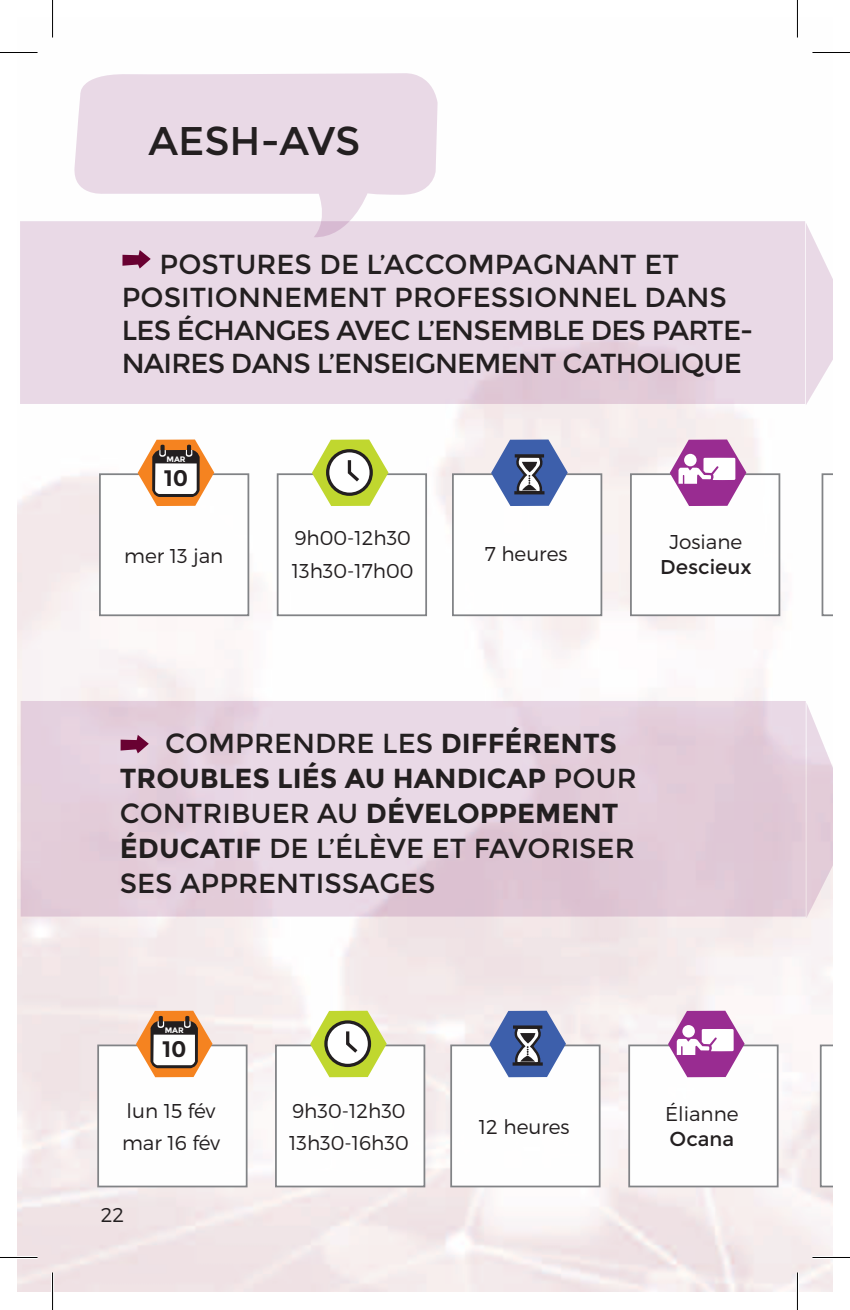
<style>
.page{position:relative;width:850px;height:1310px;background:#fff}
.page>*{position:absolute;margin:0;border:0;box-sizing:border-box;transform-origin:0 0}
.t1{font:40px "Montserrat";color:#231f20}
.t2{font:27.5px/33px "Montserrat";letter-spacing:-.03em;color:#231f20}
.t3{font:27.5px/35px "Montserrat";color:#231f20}
.t4{font:700 22.5px "Montserrat";color:#231f20}
.t5{font:300 20px/32px "Montserrat";color:#231f20}
.t6{font:20px "Montserrat";color:#231f20}
.t7{font:700 8px "Montserrat";color:#fff}
.s1{font-weight:700}
</style>
<div class="page">
<img style="left:17px;top:52px;width:815px;height:1239px">
<div style="left:99px;top:473px;width:150px;height:143px;background:#fff;border:2px solid #808285"></div>
<svg style="left:821px;top:473px;width:11px;height:143px"></svg>
<div style="left:629px;top:473px;width:150px;height:143px;background:#fff;border:2px solid #808285"></div>
<div style="left:452px;top:473px;width:150px;height:143px;background:#fff;border:2px solid #808285"></div>
<div style="left:276px;top:473px;width:151px;height:143px;background:#fff;border:2px solid #808285"></div>
<svg style="left:137px;top:439px;width:77px;height:67px"></svg>
<svg style="left:491px;top:439px;width:76px;height:67px"></svg>
<svg style="left:669px;top:439px;width:77px;height:67px"></svg>
<svg style="left:312px;top:439px;width:76px;height:67px"></svg>
<svg style="left:20px;top:221px;width:812px;height:184px;background:#e8d8e5"></svg>
<svg style="left:73px;top:72px;width:364px;height:167px;fill:#e9d9e6"></svg>
<svg style="left:122px;top:250px;width:29px;height:19px"></svg>
<svg style="left:21px;top:701px;width:811px;height:217px;background:#e4cfdd"></svg>
<svg style="left:120px;top:735px;width:29px;height:18px"></svg>
<div style="left:97px;top:1044px;width:150px;height:143px;background:#fff;border:2px solid #808285"></div>
<svg style="left:819px;top:1044px;width:13px;height:143px"></svg>
<div style="left:628px;top:1044px;width:150px;height:143px;background:#fff;border:2px solid #808285"></div>
<div style="left:450px;top:1044px;width:150px;height:143px;background:#fff;border:2px solid #808285"></div>
<div style="left:275px;top:1044px;width:150px;height:143px;background:#fff;border:2px solid #808285"></div>
<svg style="left:136px;top:1011px;width:76px;height:66px"></svg>
<svg style="left:489px;top:1011px;width:76px;height:66px"></svg>
<svg style="left:667px;top:1011px;width:77px;height:66px"></svg>
<svg style="left:310px;top:1011px;width:76px;height:66px"></svg>
<hr style="left:0;top:51px;width:37px;height:3px;background:#fff">
<hr style="left:812px;top:51px;width:37px;height:3px;background:#fff">
<hr style="left:0;top:1256px;width:37px;height:3px;background:#fff">
<hr style="left:812px;top:1256px;width:37px;height:3px;background:#fff">
<hr style="left:51px;top:1272px;width:3px;height:38px;background:#fff">
<hr style="left:795px;top:1272px;width:3px;height:38px;background:#fff">
<hr style="left:0;top:52px;width:37px;height:1px;background:#000">
<hr style="left:812px;top:52px;width:37px;height:1px;background:#000">
<hr style="left:0;top:1257px;width:37px;height:1px;background:#000">
<hr style="left:812px;top:1257px;width:37px;height:1px;background:#000">
<hr style="left:52px;top:0;width:1px;height:38px;background:#000">
<hr style="left:52px;top:1272px;width:1px;height:38px;background:#000">
<hr style="left:796px;top:0;width:1px;height:38px;background:#000">
<hr style="left:796px;top:1272px;width:1px;height:38px;background:#000">
<h1 class="t1" style="left:148px;top:117px;width:213px">AESH-AVS</h1>
<p class="t2" style="left:122px;top:248px;width:632px;text-indent:38px">POSTURES DE L’ACCOMPAGNANT ET POSITIONNEMENT PROFESSIONNEL DANS LES ÉCHANGES AVEC L’ENSEMBLE DES PARTE-NAIRES DANS L’ENSEIGNEMENT CATHOLIQUE</p>
<p class="t7" style="left:166px;top:454px;width:21px">MAR</p>
<p class="t4" style="left:164px;top:464px;width:26px">10</p>
<p class="t5" style="left:124px;top:539px;width:100px">mer 13 jan</p>
<p class="t5" style="left:291px;top:522px;width:123px">9h00-12h30<br>13h30-17h00</p>
<p class="t5" style="left:484px;top:538px;width:84px">7 heures</p>
<p class="t5" style="left:669px;top:525px;width:74px">Josiane</p>
<p class="t6" style="left:659px;top:555px;width:93px">Descieux</p>
<p class="t3" style="left:120px;top:726px;width:518px;text-indent:45px">COMPRENDRE LES <span class="s1">DIFFÉRENTS<br>TROUBLES LIÉS AU HANDICAP</span> POUR<br>CONTRIBUER AU <span class="s1">DÉVELOPPEMENT<br>ÉDUCATIF</span> DE L’ÉLÈVE ET FAVORISER<br>SES APPRENTISSAGES</p>
<p class="t7" style="left:165px;top:1025px;width:21px">MAR</p>
<p class="t4" style="left:162px;top:1035px;width:26px">10</p>
<p class="t5" style="left:122px;top:1094px;width:99px">lun 15 fév mar 16 fév</p>
<p class="t5" style="left:289px;top:1094px;width:121px">9h30-12h30<br>13h30-16h30</p>
<p class="t5" style="left:101px;top:1198px;width:25px">22</p>
<p class="t5" style="left:478px;top:1110px;width:92px">12 heures</p>
<p class="t5" style="left:664px;top:1098px;width:75px">Élianne</p>
<p class="t6" style="left:669px;top:1127px;width:66px">Ocana</p>
</div>
